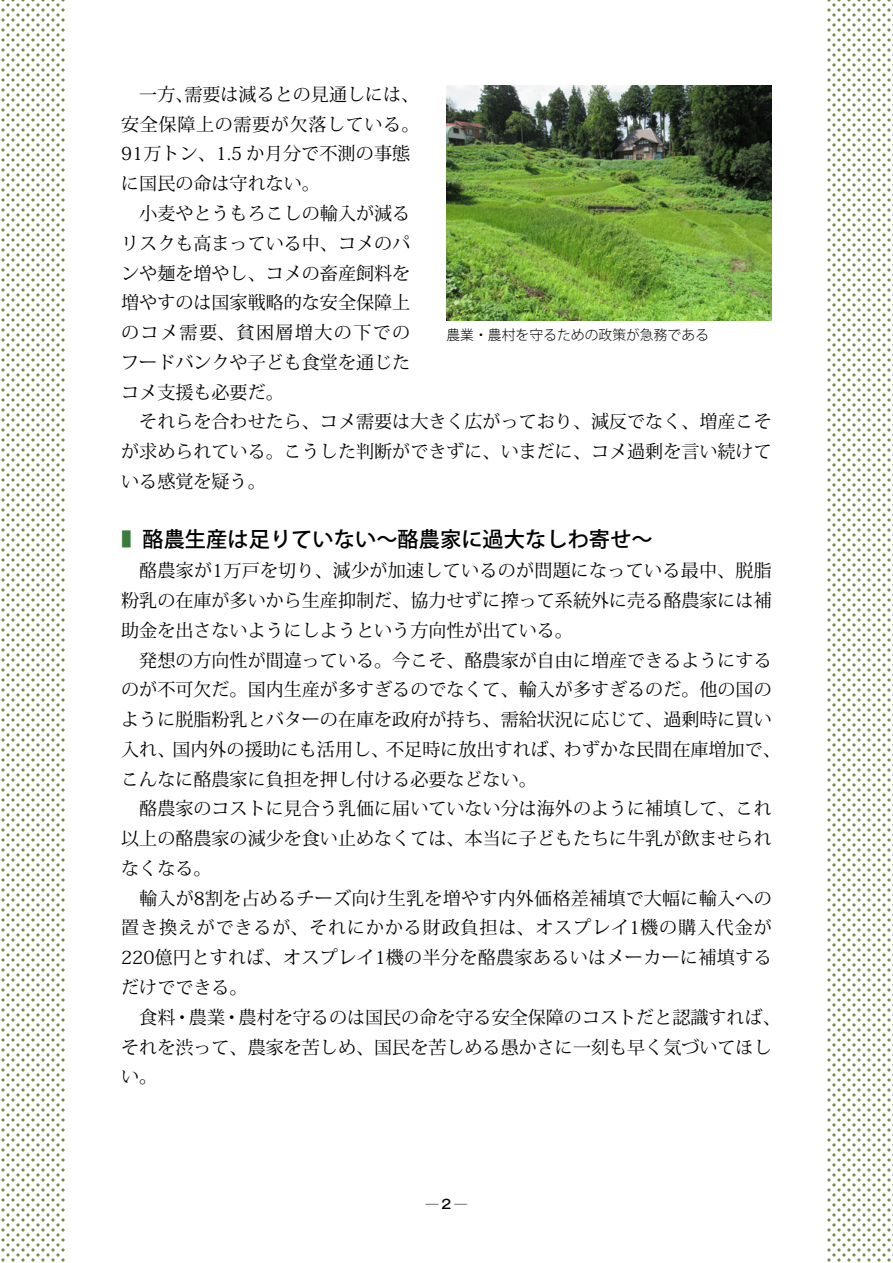
<style>
.page{position:relative;width:893px;height:1263px;background:#fff}
.page>*{position:absolute;margin:0;border:0;box-sizing:border-box;transform-origin:0 0}
.t1{font:500 21.3px "Koz Go Pro";color:#000}
.t2{font:18px/29.7px "Koz Min Pro";color:#000;text-align:justify}
.t3{font:300 13.8px "Koz Go Pro";color:#000}
.t4{font:500 12.75px "Gothic MB101 Pro";color:#000}
.s1{color:#387d39}
</style>
<div class="page">
<svg style="left:1px;top:0;width:64px;height:1262px"></svg>
<svg style="left:827px;top:0;width:66px;height:1262px"></svg>
<img style="left:446px;top:85px;width:326px;height:235px">
<p class="t2" style="left:121px;top:79px;width:300px;text-align:left;text-indent:18px">一方、需要は減るとの見通しには、安全保障上の需要が欠落している。<br>91万トン、1.5 か月分で不測の事態に国民の命は守れない。</p>
<p class="t2" style="left:121px;top:198px;width:291px;text-indent:18px">小麦やとうもろこしの輸入が減るリスクも高まっている中、コメのパンや麺を増やし、コメの畜産飼料を増やすのは国家戦略的な安全保障上のコメ需要、貧困層増大の下でのフードバンクや子ども食堂を通じたコメ支援も必要だ。</p>
<p class="t2" style="left:121px;top:406px;width:652px;text-indent:18px">それらを合わせたら、コメ需要は大きく広がっており、減反でなく、増産こそが求められている。こうした判断ができずに、いまだに、コメ過剰を言い続けている感覚を疑う。</p>
<p class="t1" style="left:121px;top:526px;width:533px"><span class="s1">■　</span>酪農生産は足りていない～酪農家に過大なしわ寄せ～</p>
<p class="t2" style="left:121px;top:555px;width:652px;text-indent:18px">酪農家が1万戸を切り、減少が加速しているのが問題になっている最中、脱脂粉乳の在庫が多いから生産抑制だ、協力せずに搾って系統外に売る酪農家には補助金を出さないようにしようという方向性が出ている。</p>
<p class="t2" style="left:121px;top:644px;width:661px;text-align:left;text-indent:18px">発想の方向性が間違っている。今こそ、酪農家が自由に増産できるようにするのが不可欠だ。国内生産が多すぎるのでなくて、輸入が多すぎるのだ。他の国のように脱脂粉乳とバターの在庫を政府が持ち、需給状況に応じて、過剰時に買い入れ、国内外の援助にも活用し、不足時に放出すれば、わずかな民間在庫増加で、こんなに酪農家に負担を押し付ける必要などない。</p>
<p class="t2" style="left:121px;top:793px;width:652px;text-indent:18px">酪農家のコストに見合う乳価に届いていない分は海外のように補填して、これ以上の酪農家の減少を食い止めなくては、本当に子どもたちに牛乳が飲ませられなくなる。</p>
<p class="t2" style="left:121px;top:882px;width:652px;text-indent:18px">輸入が8割を占めるチーズ向け生乳を増やす内外価格差補填で大幅に輸入への置き換えができるが、それにかかる財政負担は、オスプレイ1機の購入代金が220億円とすれば、オスプレイ1機の半分を酪農家あるいはメーカーに補填するだけでできる。</p>
<p class="t2" style="left:121px;top:1002px;width:661px;text-align:left;text-indent:18px">食料・農業・農村を守るのは国民の命を守る安全保障のコストだと認識すれば、それを渋って、農家を苦しめ、国民を苦しめる愚かさに一刻も早く気づいてほしい。</p>
<p class="t3" style="left:446px;top:325px;width:264px">農業・農村を守るための政策が急務である</p>
<p class="t4" style="left:426px;top:1194px;width:43px">─2─</p>
</div>
